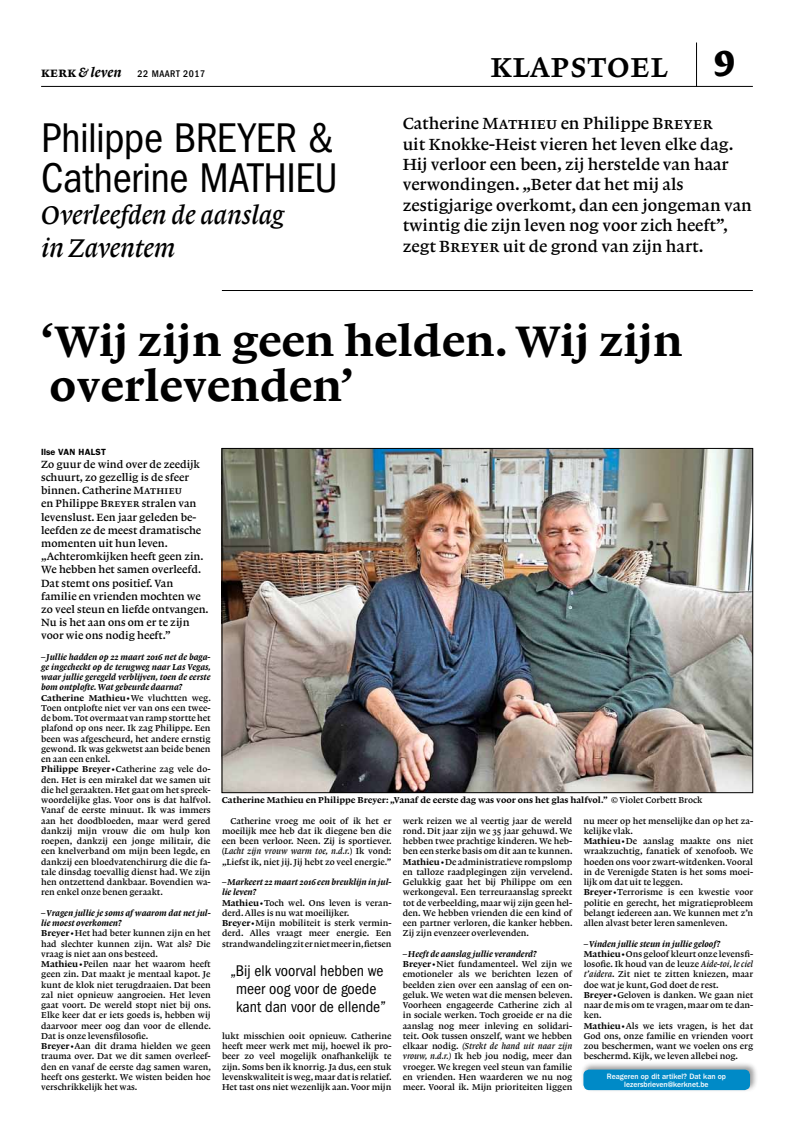
<style>
.page{position:relative;width:794px;height:1134px;background:#fff}
.page>*{position:absolute;margin:0;border:0;box-sizing:border-box;transform-origin:0 0}
.t1{font:45px/45px "Lexicon No 1 D Roman Txt";color:#000}
.t2{font:condensed 43px/40px "Franklin Gothic LT";letter-spacing:-.015em;color:#000}
.t3{font:36px "Lexicon No 1 B Roman SC";letter-spacing:.015em;color:#000}
.t4{font:27px/32.4px "Lexicon No 1 B Italic Txt";letter-spacing:-.005em;color:#000}
.t5{font:17px/20.4px "Lexicon No 1 B Roman Txt";color:#000}
.t6{font:condensed 16px/17.6px "Franklin Gothic LT";color:#000;text-align:center}
.t7{font:11px/13.2px "Lexicon No 1 B Roman Txt";color:#000}
.t8{font:500 condensed 10px "Franklin Gothic LT";letter-spacing:.05em;color:#000}
.t9{font:9px/10.3px "Lexicon No 1 B Roman Txt";color:#000}
.t10{font:9px/10.3px "Lexicon No 1 D Italic Txt";color:#000}
.t11{font:9px "Lexicon No 1 D Roman Txt";color:#000}
.t12{font:9px "Lexicon No 1 B Italic Txt";color:#000}
.t13{font:600 9px "Franklin Gothic LT";letter-spacing:.03em;color:#000}
.t14{font:500 8px/8px "Franklin Gothic LT";color:#fff;text-align:center;scale:.96 1}
.s1{font-family:"Lexicon No 1 D Roman SC";font-weight:400;font-stretch:normal;font-size:14px}
.s2{font-family:"Lexicon No 1 D Italic Txt";font-weight:400;font-stretch:normal;font-size:14px}
.s3{font-family:"Lexicon No 1 F Roman Tab";font-size:38px}
.s4{font-family:"Lexicon No 1 B Roman SC"}
.s5{font-family:"Lexicon No 1 B Roman Txt"}
.s6{font-family:"Lexicon No 1 D Roman Txt"}
.s7{font-family:"Lexicon No 1 B Italic Txt"}
</style>
<div class="page">
<hr style="left:41px;top:86px;width:712px;height:1px;background:#000">
<hr style="left:696px;top:43px;width:1px;height:44px;background:#000">
<img style="left:224px;top:450px;width:527px;height:341px">
<hr style="left:222px;top:290px;width:531px;height:1px;background:#000">
<div style="left:581px;top:1061px;width:177px;height:31px;background:#000;opacity:.4"></div>
<div style="left:583px;top:1069px;width:167px;height:21px;background:#008ac7;border-radius:6px"></div>
<p class="t8" style="left:41px;top:68px;width:166px"><span class="s1">kerk</span> <span class="s2">&amp; leven</span> 22 MAART 2017</p>
<h2 class="t2" style="left:41px;top:118px;width:298px">Philippe Breyer &amp;<br>Catherine Mathieu</h2>
<h3 class="t4" style="left:41px;top:199px;width:244px">Overleefden de aanslag in Zaventem</h3>
<h3 class="t3" style="left:490px;top:45px;width:246px">klapstoel <span class="s3">9</span></h3>
<p class="t5" style="left:403px;top:113px;width:350px">Catherine <span class="s4">Mathieu</span> en Philippe <span class="s4">Breyer<br></span>uit Knokke-Heist vieren het leven elke dag.<br>Hij verloor een been, zij herstelde van haar verwondingen. „Beter dat het mij als zestigjarige overkomt, dan een jongeman van twintig die zijn leven nog voor zich heeft”, zegt <span class="s4">Breyer</span> uit de grond van zijn hart.</p>
<h1 class="t1" style="left:41px;top:318px;width:643px">‘Wij zijn geen helden. Wij zijn overlevenden’</h1>
<p class="t13" style="left:41px;top:446px;width:67px">ILSE VAN HALST</p>
<p class="t7" style="left:41px;top:457px;width:169px">Zo guur de wind over de zeedijk schuurt, zo gezellig is de sfeer binnen. Catherine <span class="s4">Mathieu<br></span>en Philippe <span class="s4">Breyer</span> stralen van levenslust. Een jaar geleden be&shy;leefden ze de meest dramatische momenten uit hun leven. „Achteromkijken heeft geen zin.<br>We hebben het samen overleefd.<br>Dat stemt ons positief. Van familie en vrienden mochten we zo veel steun en liefde ontvangen.<br>Nu is het aan ons om er te zijn voor wie ons nodig heeft.”</p>
<p class="t10" style="left:41px;top:651px;width:171px;text-align:justify">– Jullie hadden op 22 maart 2016 net de baga&shy;ge ingecheckt op de terugweg naar Las Vegas, waar jullie geregeld verblijven, toen de eerste bom ontplofte. Wat gebeurde daarna?</p>
<p class="t11" style="left:41px;top:692px;width:171px">Catherine Mathieu• <span class="s5">We vluchtten weg.</span></p>
<p class="t9" style="left:41px;top:703px;width:171px">Toen ontplofte niet ver van ons een twee&shy;debom.Tot overmaat vanrampstorttehet plafond op ons neer. Ik zag Philippe. Een been was afgescheurd, het andere ernstig gewond. Ik was gekwetst aan beide benen en aan een enkel.<br><span class="s6">Philippe Breyer •</span> Catherine zag vele do&shy;den. Het is een mirakel dat we samen uit die hel geraakten. Het gaat om het spreek&shy;woordelijke glas. Voor ons is dat halfvol.<br>Vanaf de eerste minuut. Ik was immers aan het doodbloeden, maar werd gered dankzij mijn vrouw die om hulp kon roepen, dankzij een jonge militair, die een knelverband om mijn been legde, en dankzij een bloedvatenchirurg die die fa&shy;tale dinsdag toevallig dienst had. We zijn hen ontzettend dankbaar. Bovendien wa&shy;ren enkel onze benen geraakt.</p>
<p class="t10" style="left:41px;top:908px;width:171px">– Vragen jullie je soms af waarom dat net jul&shy;lie moest overkomen?</p>
<p class="t9" style="left:41px;top:928px;width:171px"><span class="s6">Breyer •</span> Het had beter kunnen zijn en het had slechter kunnen zijn. Wat als? Die vraag is niet aan ons besteed.<br><span class="s6">Mathieu•</span> Peilen naar het waarom heeft geen zin. Dat maakt je mentaal kapot. Je kunt de klok niet terugdraaien. Dat been zal niet opnieuw aangroeien. Het leven gaat voort. De wereld stopt niet bij ons.<br>Elke keer dat er iets goeds is, hebben wij daarvoor meer oog dan voor de ellende.<br>Dat is onze levensfilosofie.<br><span class="s6">Breyer •</span> Aan dit drama hielden we geen trauma over. Dat we dit samen overleef&shy;den en vanaf de eerste dag samen waren, heeft ons gesterkt. We wisten beiden hoe verschrikkelijk het was.</p>
<p class="t11" style="left:222px;top:795px;width:482px">Catherine Mathieu en Philippe Breyer: „Vanaf de eerste dag was voor ons het glas halfvol.” <span class="s5">© Violet Corbett Brock</span></p>
<p class="t9" style="left:222px;top:815px;width:171px;text-align:justify;text-indent:9px">Catherine vroeg me ooit of ik het er moeilijk mee heb dat ik diegene ben die een been verloor. Neen. Zij is sportiever.</p>
<p class="t12" style="left:222px;top:846px;width:171px"><span class="s5">(</span>Lacht zijn vrouw warm toe, n.d.r.<span class="s5">) Ik vond:</span></p>
<p class="t9" style="left:222px;top:856px;width:171px">„Liefst ik, niet jij. Jij hebt zo veel energie.”</p>
<p class="t10" style="left:222px;top:877px;width:171px">– Markeert 22 maart 2016 een breuklijn in jul&shy;lie leven?</p>
<p class="t9" style="left:222px;top:897px;width:171px"><span class="s6">Mathieu•</span> Toch wel. Ons leven is veran&shy;derd.Alles is nu wat moeilijker.<br><span class="s6">Breyer •</span> Mijn mobiliteit is sterk vermin&shy;derd. Alles vraagt meer energie. Een strandwandelingziternietmeerin,fietsen</p>
<h3 class="t6" style="left:230px;top:962px;width:157px">„Bij elk voorval hebben we meer oog voor de goede kant dan voor de ellende”</h3>
<p class="t9" style="left:222px;top:1031px;width:171px;text-align:justify">lukt misschien ooit opnieuw. Catherine heeft meer werk met mij, hoewel ik pro&shy;beer zo veel mogelijk onafhankelijk te zijn. Soms ben ik knorrig. Ja dus, een stuk levenskwaliteit is weg,maar dat is relatief.<br>Het tast ons niet wezenlijk aan. Voor mijn</p>
<p class="t9" style="left:403px;top:815px;width:171px;text-align:justify">werk reizen we al veertig jaar de wereld rond. Dit jaar zijn we 35 jaar gehuwd. We hebben twee prachtige kinderen. We heb&shy;ben een sterke basis om dit aan te kunnen.<br><span class="s6">Mathieu•</span> De administratieve rompslomp en talloze raadplegingen zijn vervelend.<br>Gelukkig gaat het bij Philippe om een werkongeval. Een terreuraanslag spreekt tot de verbeelding, maar wij zijn geen hel&shy;den. We hebben vrienden die een kind of een partner verloren, die kanker hebben.<br>Zij zijn evenzeer overlevenden.</p>
<p class="t10" style="left:403px;top:949px;width:135px">– Heeft de aanslag jullie veranderd?</p>
<p class="t9" style="left:403px;top:959px;width:171px;text-align:justify"><span class="s6">Breyer •</span> Niet fundamenteel. Wel zijn we emotioneler als we berichten lezen of beelden zien over een aanslag of een on&shy;geluk. We weten wat die mensen beleven.<br>Voorheen engageerde Catherine zich al in sociale werken. Toch groeide er na die aanslag nog meer inleving en solidari&shy;teit. Ook tussen onszelf, want we hebben</p>
<p class="t12" style="left:403px;top:1041px;width:171px"><span class="s5">elkaar nodig.</span> (Strekt de hand uit naar zijn</p>
<p class="t9" style="left:403px;top:1051px;width:171px;text-align:justify"><span class="s7">vrouw, n.d.r.)</span> Ik heb jou nodig, meer dan vroeger. We kregen veel steun van familie en vrienden. Hen waarderen we nu nog meer. Vooral ik. Mijn prioriteiten liggen</p>
<p class="t9" style="left:583px;top:815px;width:171px">nu meer op het menselijke dan op het za&shy;kelijke vlak.<br><span class="s6">Mathieu•</span> De aanslag maakte ons niet wraakzuchtig, fanatiek of xenofoob. We hoeden ons voor zwart-witdenken. Vooral in de Verenigde Staten is het soms moei&shy;lijk om dat uit te leggen.<br><span class="s6">Breyer •</span> Terrorisme is een kwestie voor politie en gerecht, het migratieprobleem belangt iedereen aan. We kunnen met z’n allen alvast beter leren samenleven.</p>
<p class="t10" style="left:584px;top:938px;width:138px">– Vinden jullie steun in jullie geloof?</p>
<p class="t9" style="left:584px;top:949px;width:171px"><span class="s6">Mathieu•</span> Ons geloof kleurt onze levensfi&shy;losofie. Ik houd van de leuze <span class="s7">Aide-toi, le ciel t’aidera</span>. Zit niet te zitten kniezen, maar doe wat je kunt, God doet de rest.<br><span class="s6">Breyer •</span> Geloven is danken. We gaan niet naar de mis om te vragen,maar om te dan&shy;ken.<br><span class="s6">Mathieu•</span> Als we iets vragen, is het dat God ons, onze familie en vrienden voort zou beschermen, want we voelen ons erg beschermd. Kijk, we leven allebei nog.</p>
<p class="t14" style="left:607px;top:1072px;width:126px">Reageren op dit artikel? Dat kan op lezersbrieven@kerknet.be</p>
</div>
